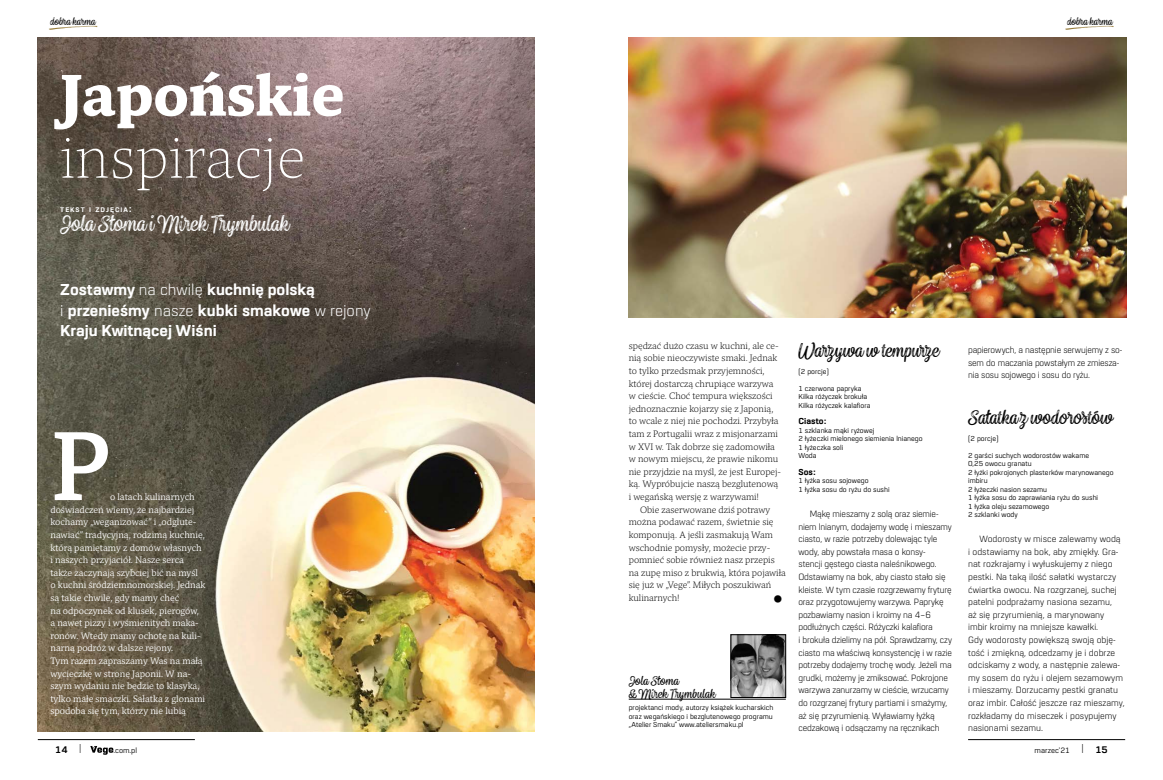
<style>
.page{position:relative;width:1163px;height:780px;background:#fff}
.page>*{position:absolute;margin:0;border:0;box-sizing:border-box;transform-origin:0 0}
.t1{font:600 100px "Mundo Serif";color:#fff}
.t2{font:200 60px "Mundo Serif";color:#fff}
.t3{font:700 60px "Mundo Serif";color:#fff}
.t4{font:28px "Goodwater Print Brush";letter-spacing:-.005em;color:#fff}
.t5{font:25px "Goodwater Print Brush";letter-spacing:-.005em;color:#000}
.t6{font:700 24px "URW Dock";color:#000}
.t7{font:800 16.5px/20px "URW Dock";color:#fff}
.t8{font:16px/12.6px "Goodwater Print Brush";color:#000}
.t9{font:13.5px "Goodwater Print Brush";color:#000}
.t10{font:700 10px "URW Dock";color:#000}
.t11{font:300 9.5px/12.6px "URW Dock";letter-spacing:-.01em;color:#000}
.t12{font:300 9.5px/12.6px "Mundo Serif";letter-spacing:-.005em;color:#000}
.t13{font:9.5px/12.6px "Mundo Serif";letter-spacing:-.005em;color:#fff}
.t14{font:800 9px "URW Dock";color:#000}
.t15{font:8px "URW Dock";color:#000}
.t16{font:7.5px/8.4px "URW Dock";color:#000}
.t17{font:800 7px "URW Dock";letter-spacing:.145em;color:#fff}
.s1{font-family:"Northwell Swash";font-size:24.3px;color:#967c3b}
.s2{font-size:10px}
.s3{font-weight:300}
.s4{font-weight:700;font-size:10px}
</style>
<div class="page">
<img style="left:38px;top:38px;width:496px;height:693px">
<img style="left:628px;top:38px;width:497px;height:279px">
<hr style="left:628px;top:699px;width:157px;height:1px;background:#000">
<img style="left:732px;top:636px;width:51px;height:59px">
<div style="left:730px;top:634px;width:55px;height:63px;border:1px solid #000"></div>
<hr style="left:967px;top:739px;width:157px;height:1px;background:#000">
<hr style="left:38px;top:739px;width:157px;height:1px;background:#000">
<svg style="left:90px;top:746px;width:23px;height:8px"></svg>
<h3 class="t9" style="left:47px;top:14px;width:53px"><span class="s1">i</span>dobra karma</h3>
<h3 class="t9" style="left:1063px;top:14px;width:53px"><span class="s1">i</span>dobra karma</h3>
<h2 class="t3" style="left:60px;top:52px;width:285px">Japońskie</h2>
<h2 class="t2" style="left:60px;top:118px;width:247px">inspiracje</h2>
<p class="t17" style="left:60px;top:204px;width:73px">TEKST I ZDJĘCIA<span class="s2">:</span></p>
<h3 class="t4" style="left:60px;top:208px;width:231px">Jola Słoma iMirek Trymbulak</h3>
<h3 class="t7" style="left:60px;top:279px;width:312px">Zostawmy <span class="s3">na chwilę</span> kuchnię polską<br><span class="s3">i</span> przenieśmy <span class="s3">nasze</span> kubki smakowe <span class="s3">w rejony<br></span>Kraju Kwitnącej Wiśni</h3>
<h1 class="t1" style="left:50px;top:396px;width:61px">P</h1>
<p class="t13" style="left:50px;top:490px;width:157px;text-indent:60px">o latach kulinarnych doświadczeń wiemy, że najbardziej kochamy „weganizować” i „odglute&shy;nawiać” tradycyjną, rodzimą kuchnię, którą pamiętamy z domów własnych i naszych przyjaciół. Nasze serca także zaczynają szybciej bić na myśl o kuchni śródziemnomorskiej. Jednak są takie chwile, gdy mamy chęć<br>na odpoczynek od klusek, pierogów, a nawet pizzy i wyśmienitych maka&shy;ronów. Wtedy mamy ochotę na kuli&shy;narną podróż w dalsze rejony.<br>Tym razem zapraszamy Was na małą wycieczkę w stronę Japonii. W na&shy;szym wydaniu nie będzie to klasyka, tylko małe smaczki. Sałatka z glonami spodoba się tym, którzy nie lubią</p>
<p class="t12" style="left:628px;top:339px;width:154px">spędzać dużo czasu w kuchni, ale ce&shy;nią sobie nieoczywiste smaki. Jednak to tylko przedsmak przyjemności, której dostarczą chrupiące warzywa w cieście. Choć tempura większości jednoznacznie kojarzy się z Japonią, to wcale z niej nie pochodzi. Przybyła tam z Portugalii wraz z misjonarzami w XVI w. Tak dobrze się zadomowiła w nowym miejscu, że prawie nikomu nie przyjdzie na myśl, że jest Europej&shy;ką. Wypróbujcie naszą bezglutenową i wegańską wersję z warzywami!</p>
<p class="t12" style="left:628px;top:503px;width:158px;text-indent:11px">Obie zaserwowane dziś potrawy można podawać razem, świetnie się komponują. A jeśli zasmakują Wam wschodnie pomysły, możecie przy&shy;pomnieć sobie również nasz przepis na zupę miso z brukwią, która pojawiła się już w „Vege”. Miłych poszukiwań kulinarnych!</p>
<h3 class="t6" style="left:770px;top:583px;width:17px">•</h3>
<h3 class="t8" style="left:628px;top:674px;width:89px">Jola Słoma<br>&amp; Mirek Trymbulak</h3>
<p class="t16" style="left:628px;top:703px;width:146px;text-align:justify">projektanci mody, autorzy książek kucharskich oraz wegańskiego i bezglutenowego programu „Atelier Smaku” www.ateliersmaku.pl</p>
<h3 class="t5" style="left:798px;top:337px;width:143px">Warzywa wtempurze</h3>
<p class="t16" style="left:798px;top:367px;width:32px">(2 porcje)</p>
<p class="t16" style="left:798px;top:384px;width:74px">1 czerwona papryka<br>Kilka różyczek brokuła<br>Kilka różyczek kalafiora</p>
<p class="t14" style="left:798px;top:415px;width:29px">Ciasto:</p>
<p class="t16" style="left:798px;top:426px;width:126px">1 szklanka mąki ryżowej<br>2 łyżeczki mielonego siemienia lnianego<br>1 łyżeczka soli<br>Woda</p>
<p class="t14" style="left:798px;top:466px;width:19px">Sos:</p>
<p class="t16" style="left:798px;top:476px;width:93px">1 łyżka sosu sojowego<br>1 łyżka sosu do ryżu do sushi</p>
<p class="t11" style="left:798px;top:507px;width:155px;text-indent:11px">Mąkę mieszamy z solą oraz siemie&shy;niem lnianym, dodajemy wodę i mieszamy ciasto, w razie potrzeby dolewając tyle wody, aby powstała masa o konsy-<br>stencji gęstego ciasta naleśnikowego.<br>Odstawiamy na bok, aby ciasto stało się kleiste. W tym czasie rozgrzewamy fryturę oraz przygotowujemy warzywa. Paprykę pozbawiamy nasion i kroimy na 4–6 podłużnych części. Różyczki kalafiora<br>i brokuła dzielimy na pół. Sprawdzamy, czy ciasto ma właściwą konsystencję i w razie potrzeby dodajemy trochę wody. Jeżeli ma grudki, możemy je zmiksować. Pokrojone warzywa zanurzamy w cieście, wrzucamy do rozgrzanej frytury partiami i smażymy, aż się przyrumienią. Wyławiamy łyżką cedzakową i odsączamy na ręcznikach</p>
<p class="t11" style="left:967px;top:343px;width:156px">papierowych, a następnie serwujemy z so&shy;sem do maczania powstałym ze zmiesza&shy;nia sosu sojowego i sosu do ryżu.</p>
<h3 class="t5" style="left:967px;top:404px;width:147px">Sałatka zwodorostów</h3>
<p class="t16" style="left:967px;top:434px;width:32px">(2 porcje)</p>
<p class="t16" style="left:967px;top:451px;width:147px">2 garści suchych wodorostów wakame<br>0,25 owocu granatu<br>2 łyżki pokrojonych plasterków marynowanego imbiru<br>2 łyżeczki nasion sezamu<br>1 łyżka sosu do zaprawiania ryżu do sushi<br>1 łyżka oleju sezamowego<br>2 szklanki wody</p>
<p class="t11" style="left:967px;top:532px;width:158px;text-indent:11px">Wodorosty w misce zalewamy wodą i odstawiamy na bok, aby zmiękły. Gra&shy;nat rozkrajamy i wyłuskujemy z niego pestki. Na taką ilość sałatki wystarczy ćwiartka owocu. Na rozgrzanej, suchej patelni podprażamy nasiona sezamu,<br>aż się przyrumienią, a marynowany imbir kroimy na mniejsze kawałki.<br>Gdy wodorosty powiększą swoją obję&shy;tość i zmiękną, odcedzamy je i dobrze odciskamy z wody, a następnie zalewa&shy;my sosem do ryżu i olejem sezamowym i mieszamy. Dorzucamy pestki granatu oraz imbir. Całość jeszcze raz mieszamy, rozkładamy do miseczek i posypujemy nasionami sezamu.</p>
<p class="t10" style="left:55px;top:742px;width:29px">14 <span class="s3">|</span></p>
<p class="t15" style="left:113px;top:744px;width:25px">.com.pl</p>
<p class="t15" style="left:1034px;top:744px;width:75px">marzec'21 <sup>|</sup> <span class="s4">15</span></p>
</div>
